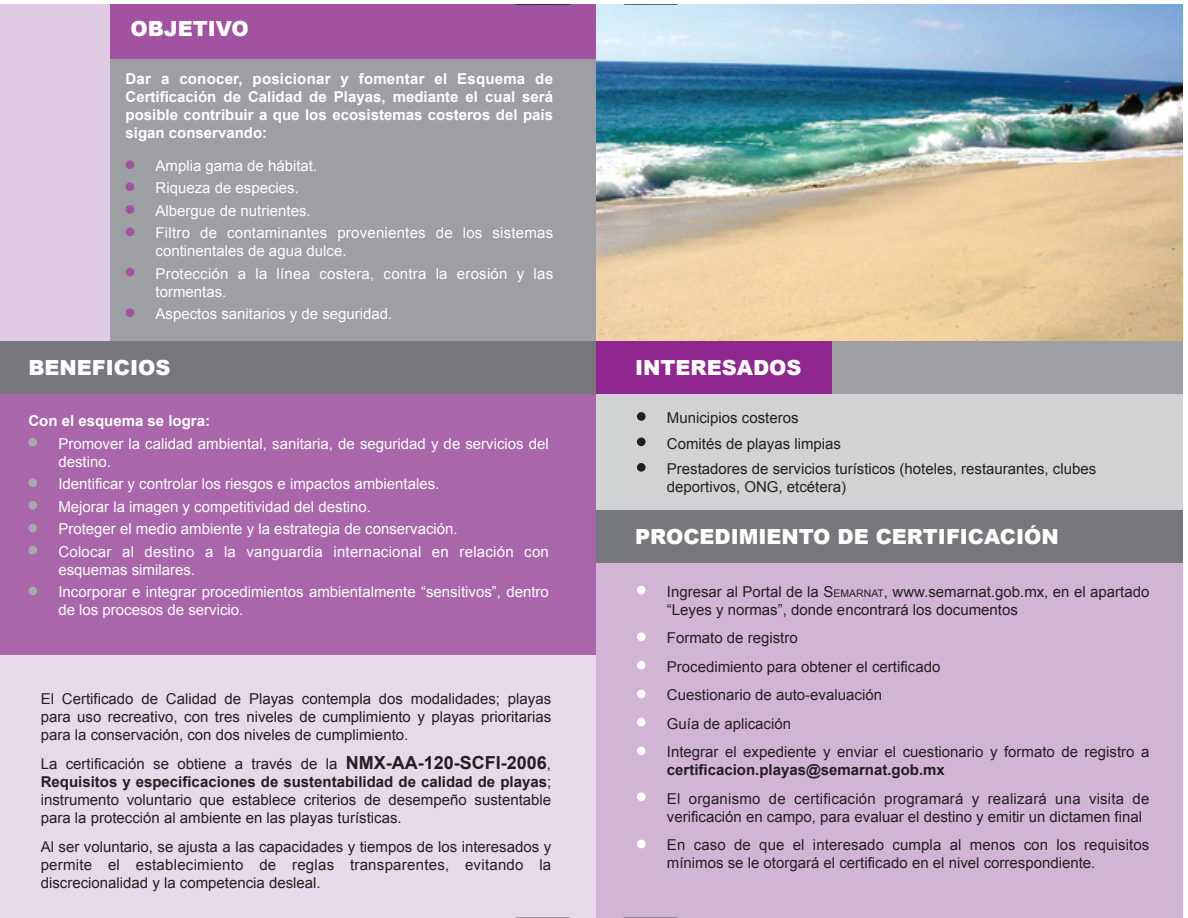
<style>
.page{position:relative;width:1188px;height:918px;background:#fff}
.page>*{position:absolute;margin:0;border:0;box-sizing:border-box;transform-origin:0 0}
.t1{font:900 20.85px "Arial";color:#fff}
.t2{font:15px/18px "Arial";color:#231f20}
.t3{font:15px/22.5px "Arial";color:#fff}
.t4{font:700 15px/18px "Arial";color:#fff;text-align:justify}
.s1{font-weight:700}
.s2{font-weight:700;font-size:18px}
.s3{font-size:10.5px}
</style>
<div class="page">
<img style="left:596px;top:4px;width:587px;height:337px">
<div style="left:596px;top:559px;width:592px;height:359px;background:#d2b5d5"></div>
<div style="left:0;top:653px;width:596px;height:265px;background:#e7d8ea"></div>
<div style="left:110px;top:57px;width:486px;height:286px;background:#9d9fa2"></div>
<div style="left:110px;top:0;width:486px;height:59px;background:#a153a1"></div>
<div style="left:596px;top:341px;width:592px;height:186px;background:#d1d2d4"></div>
<div style="left:0;top:380px;width:596px;height:275px;background:#a966aa"></div>
<div style="left:126px;top:160px;width:8px;height:9px;background:#a153a1;border-radius:50%"></div>
<div style="left:126px;top:182px;width:8px;height:9px;background:#a153a1;border-radius:50%"></div>
<div style="left:126px;top:205px;width:8px;height:9px;background:#a153a1;border-radius:50%"></div>
<div style="left:126px;top:228px;width:8px;height:8px;background:#a153a1;border-radius:50%"></div>
<div style="left:126px;top:268px;width:8px;height:8px;background:#a153a1;border-radius:50%"></div>
<div style="left:126px;top:308px;width:8px;height:9px;background:#a153a1;border-radius:50%"></div>
<div style="left:28px;top:438px;width:9px;height:9px;background:#a8a9ad;border-radius:50%"></div>
<div style="left:28px;top:478px;width:9px;height:9px;background:#a8a9ad;border-radius:50%"></div>
<div style="left:28px;top:501px;width:9px;height:9px;background:#a8a9ad;border-radius:50%"></div>
<div style="left:28px;top:524px;width:9px;height:8px;background:#a8a9ad;border-radius:50%"></div>
<div style="left:28px;top:546px;width:9px;height:9px;background:#a8a9ad;border-radius:50%"></div>
<div style="left:28px;top:587px;width:9px;height:8px;background:#a8a9ad;border-radius:50%"></div>
<div style="left:637px;top:586px;width:9px;height:8px;background:#fff;border-radius:50%"></div>
<div style="left:637px;top:412px;width:9px;height:9px;background:#231f20;border-radius:50%"></div>
<div style="left:637px;top:438px;width:9px;height:8px;background:#231f20;border-radius:50%"></div>
<div style="left:637px;top:463px;width:9px;height:9px;background:#231f20;border-radius:50%"></div>
<div style="left:637px;top:632px;width:9px;height:9px;background:#fff;border-radius:50%"></div>
<div style="left:637px;top:661px;width:9px;height:9px;background:#fff;border-radius:50%"></div>
<div style="left:637px;top:690px;width:9px;height:8px;background:#fff;border-radius:50%"></div>
<div style="left:637px;top:718px;width:9px;height:8px;background:#fff;border-radius:50%"></div>
<div style="left:637px;top:747px;width:9px;height:8px;background:#fff;border-radius:50%"></div>
<div style="left:637px;top:792px;width:9px;height:9px;background:#fff;border-radius:50%"></div>
<div style="left:637px;top:840px;width:9px;height:8px;background:#fff;border-radius:50%"></div>
<div style="left:0;top:0;width:110px;height:345px;background:#dfcce3"></div>
<div style="left:0;top:341px;width:596px;height:53px;background:#76787b"></div>
<hr style="left:624px;top:4px;width:54px;height:1px;background:#000">
<hr style="left:624px;top:917px;width:54px;height:1px;background:#000">
<div style="left:596px;top:341px;width:236px;height:53px;background:#90268f"></div>
<div style="left:832px;top:341px;width:356px;height:53px;background:#9d9fa2"></div>
<div style="left:596px;top:510px;width:592px;height:53px;background:#76787b"></div>
<hr style="left:516px;top:4px;width:54px;height:1px;background:#000">
<hr style="left:516px;top:917px;width:54px;height:1px;background:#000">
<hr style="left:0;top:0;width:1188px;height:4px;background:#fff">
<hr style="left:1184px;top:0;width:4px;height:918px;background:#fff">
<hr style="left:0;top:0;width:1px;height:918px;background:#fff">
<p class="t1" style="left:130px;top:17px;width:120px">OBJETIVO</p>
<p class="t4" style="left:126px;top:70px;width:429px">Dar a conocer, posicionar y fomentar el Esquema de Certificación de Calidad de Playas, mediante el cual será posible contribuir a que los ecosistemas costeros del país sigan conservando:</p>
<p class="t3" style="left:156px;top:154px;width:399px">Amplia gama de hábitat.<br>Riqueza de especies.<br>Albergue de nutrientes.<br>Filtro de contaminantes provenientes de los sistemas</p>
<p class="t3" style="left:156px;top:240px;width:399px">continentales de agua dulce.<br>Protección a la línea costera, contra la erosión y las</p>
<p class="t3" style="left:156px;top:280px;width:238px">tormentas.<br>Aspectos sanitarios y de seguridad.</p>
<p class="t1" style="left:28px;top:356px;width:144px">BENEFICIOS</p>
<p class="t1" style="left:635px;top:356px;width:168px">INTERESADOS</p>
<p class="t3" style="left:58px;top:410px;width:492px;text-indent:-30px"><span class="s1">Con el esquema se logra:<br></span>Promover la calidad ambiental, sanitaria, de seguridad y de servicios del</p>
<p class="t3" style="left:58px;top:450px;width:492px">destino.<br>Identificar y controlar los riesgos e impactos ambientales.<br>Mejorar la imagen y competitividad del destino.<br>Proteger el medio ambiente y la estrategia de conservación.<br>Colocar al destino a la vanguardia internacional en relación con</p>
<p class="t3" style="left:58px;top:558px;width:492px">esquemas similares.<br>Incorporar e integrar procedimientos ambientalmente “sensitivos”, dentro</p>
<p class="t3" style="left:58px;top:599px;width:187px">de los procesos de servicio.</p>
<p class="t2" style="left:41px;top:690px;width:512px;text-align:justify">El Certificado de Calidad de Playas contempla dos modalidades; playas para uso recreativo, con tres niveles de cumplimiento y playas prioritarias para la conservación, con dos niveles de cumplimiento.</p>
<p class="t2" style="left:41px;top:755px;width:512px;text-align:justify">La certificación se obtiene a través de la <span class="s2">NMX-AA-120-SCFI-2006</span>, <span class="s1">Requisitos y especificaciones de sustentabilidad de calidad de playas</span>; instrumento voluntario que establece criterios de desempeño sustentable para la protección al ambiente en las playas turísticas.</p>
<p class="t2" style="left:41px;top:837px;width:512px;text-align:justify">Al ser voluntario, se ajusta a las capacidades y tiempos de los interesados y permite el establecimiento de reglas transparentes, evitando la discrecionalidad y la competencia desleal.</p>
<p class="t2" style="left:667px;top:405px;width:431px;line-height:25.5px">Municipios costeros<br>Comités de playas limpias<br>Prestadores de servicios turísticos (hoteles, restaurantes, clubes</p>
<p class="t2" style="left:667px;top:478px;width:181px">deportivos, ONG, etcétera)</p>
<p class="t1" style="left:635px;top:525px;width:425px">PROCEDIMIENTO DE CERTIFICACIÓN</p>
<p class="t2" style="left:667px;top:582px;width:484px">Ingresar al Portal de la S<span class="s3">EMARNAT</span>, www.semarnat.gob.mx, en el apartado “Leyes y normas”, donde encontrará los documentos</p>
<p class="t2" style="left:667px;top:624px;width:484px;line-height:28.5px">Formato de registro<br>Procedimiento para obtener el certificado<br>Cuestionario de auto-evaluación<br>Guía de aplicación<br>Integrar el expediente y enviar el cuestionario y formato de registro a</p>
<p class="t2" style="left:667px;top:756px;width:484px;line-height:28.5px"><span class="s1">certificacion.playas@semarnat.gob.mx<br></span>El organismo de certificación programará y realizará una visita de</p>
<p class="t2" style="left:667px;top:802px;width:484px;line-height:28.5px">verificación en campo, para evaluar el destino y emitir un dictamen final<br>En caso de que el interesado cumpla al menos con los requisitos</p>
<p class="t2" style="left:667px;top:854px;width:430px">mínimos se le otorgará el certificado en el nivel correspondiente.</p>
</div>
